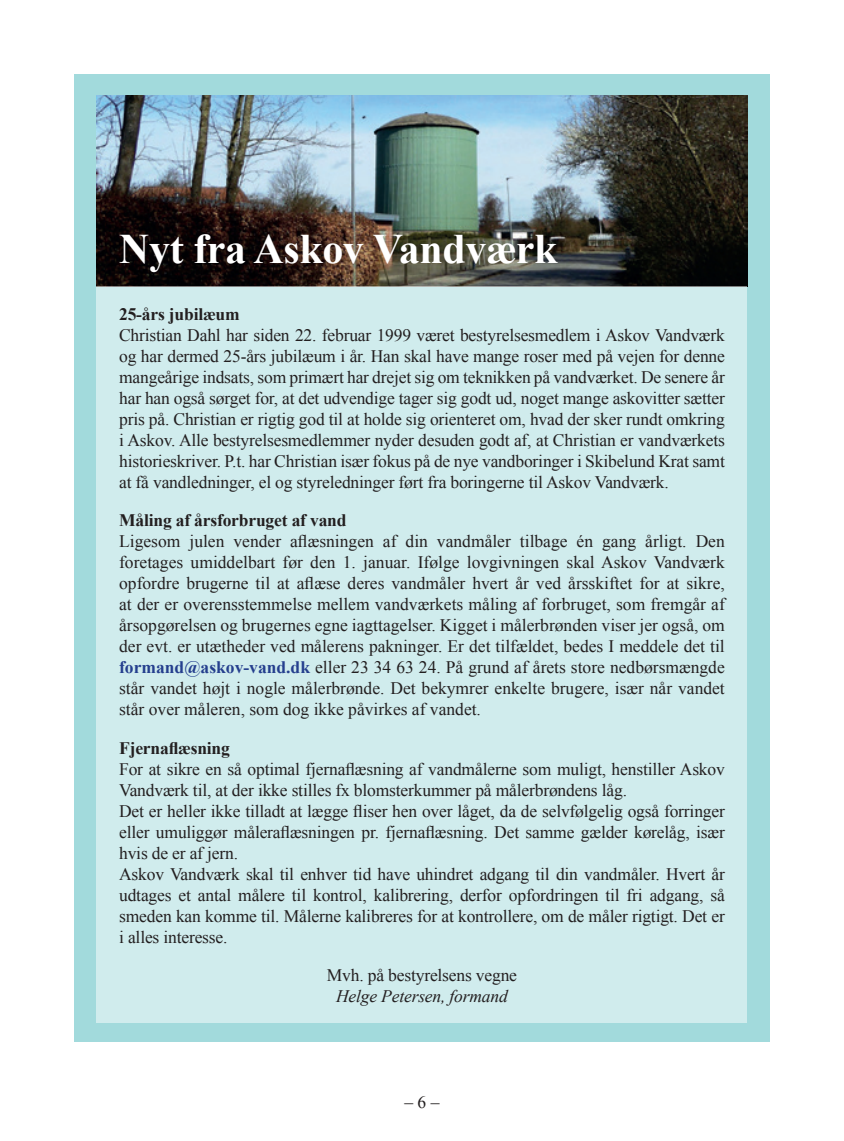
<style>
.page{position:relative;width:844px;height:1141px;background:#fff}
.page>*{position:absolute;margin:0;border:0;box-sizing:border-box;transform-origin:0 0}
.Brøed_A{font:700 42px "Times New Roman";letter-spacing:-.01em;color:#fff}
.Brøed_A-2{font:17.5px/21px "Times New Roman";letter-spacing:-.01em;color:#231f20;text-align:justify}
.Brøed_A-3{font:700 17.5px "Times New Roman";letter-spacing:-.01em;color:#231f20}
.Brøed_A-4{font:italic 17.5px "Times New Roman";letter-spacing:-.01em;color:#231f20}
.s1{font-weight:700;color:#253f8e}
</style>
<div class="page">
<div style="left:74px;top:74px;width:695px;height:968px;background:#a2dadc"></div>
<img style="left:97px;top:96px;width:650px;height:190px">
<div style="left:97px;top:286px;width:650px;height:737px;background:#d0eced"></div>
<p class="Brøed_A" style="left:119px;top:220px;width:440px">Nyt fra Askov Vandværk</p>
<p class="Brøed_A-3" style="left:119px;top:302px;width:122px">25-års jubilæum</p>
<p class="Brøed_A-2" style="left:119px;top:324px;width:607px">Christian Dahl har siden 22. februar 1999 været bestyrelsesmedlem i Askov Vandværk og har dermed 25-års jubilæum i år. Han skal have mange roser med på vejen for denne mangeårige indsats, som primært har drejet sig om teknikken på vandværket. De senere år har han også sørget for, at det udvendige tager sig godt ud, noget mange askovitter sætter pris på. Christian er rigtig god til at holde sig orienteret om, hvad der sker rundt omkring i Askov. Alle bestyrelsesmedlemmer nyder desuden godt af, at Christian er vandværkets historieskriver. P.t. har Christian især fokus på de nye vandboringer i Skibelund Krat samt at få vandledninger, el og styreledninger ført fra boringerne til Askov Vandværk.</p>
<p class="Brøed_A-3" style="left:119px;top:508px;width:229px">Måling af årsforbruget af vand</p>
<p class="Brøed_A-2" style="left:119px;top:531px;width:607px">Ligesom julen vender aflæsningen af din vandmåler tilbage én gang årligt. Den foretages umiddelbart før den 1. januar. Ifølge lovgivningen skal Askov Vandværk opfordre brugerne til at aflæse deres vandmåler hvert år ved årsskiftet for at sikre, at der er overensstemmelse mellem vandværkets måling af forbruget, som fremgår af årsopgørelsen og brugernes egne iagttagelser. Kigget i målerbrønden viser jer også, om der evt. er utætheder ved målerens pakninger. Er det tilfældet, bedes I meddele det til <span class="s1">formand@askov-vand.dk</span> eller 23 34 63 24. På grund af årets store nedbørsmængde står vandet højt i nogle målerbrønde. Det bekymrer enkelte brugere, især når vandet står over måleren, som dog ikke påvirkes af vandet.</p>
<p class="Brøed_A-3" style="left:119px;top:736px;width:112px">Fjernaflæsning</p>
<p class="Brøed_A-2" style="left:119px;top:758px;width:607px">For at sikre en så optimal fjernaflæsning af vandmålerne som muligt, henstiller Askov<br>Vandværk til, at der ikke stilles fx blomsterkummer på målerbrøndens låg.</p>
<p class="Brøed_A-2" style="left:119px;top:800px;width:607px">Det er heller ikke tilladt at lægge fliser hen over låget, da de selvfølgelig også forringer eller umuliggør måleraflæsningen pr. fjernaflæsning. Det samme gælder kørelåg, især hvis de er af jern.</p>
<p class="Brøed_A-2" style="left:119px;top:863px;width:607px">Askov Vandværk skal til enhver tid have uhindret adgang til din vandmåler. Hvert år udtages et antal målere til kontrol, kalibrering, derfor opfordringen til fri adgang, så smeden kan komme til. Målerne kalibreres for at kontrollere, om de måler rigtigt. Det er i alles interesse.</p>
<p class="Brøed_A-2" style="left:327px;top:965px;width:192px">Mvh. på bestyrelsens vegne</p>
<p class="Brøed_A-4" style="left:336px;top:985px;width:173px">Helge Petersen, formand</p>
<p class="Brøed_A-2" style="left:404px;top:1092px;width:36px">– 6 –</p>
</div>
